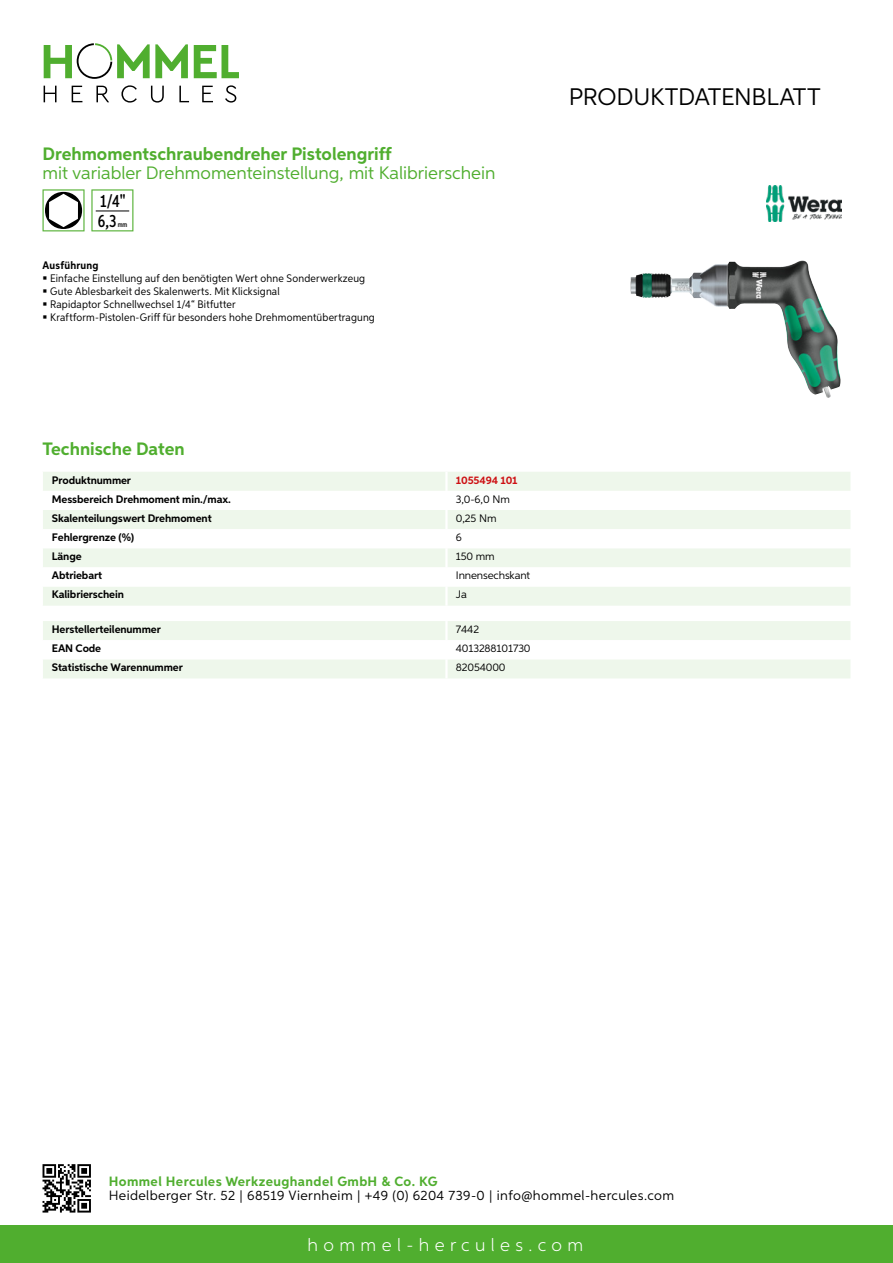
<style>
.page{position:relative;width:893px;height:1263px;background:#fff}
.page>*{position:absolute;margin:0;border:0;box-sizing:border-box;transform-origin:0 0}
.t1{font:24px "Aspira";letter-spacing:-.01em;color:#000}
.t2{font:700 18px "Aspira";color:#50ae2f}
.t3{font:18px "Aspira";color:#50ae2f}
.t4{font:300 18px "Aspira";letter-spacing:.3em;color:#fff}
.t5{font:500 17.85px/20.4px "Aspira XX Nar";color:#000}
.t6{font:13.5px "Aspira";letter-spacing:.03em;color:#000}
.t7{font:700 13.5px "Aspira";letter-spacing:.03em;color:#50ae2f}
.t8{font:10.95px/12.8px "Aspira Nar";letter-spacing:.015em;color:#000}
.t9{font:700 10.95px "Aspira";letter-spacing:-.01em;color:#000}
.t10{font:10.95px "Aspira";letter-spacing:-.01em;color:#000}
.t11{font:700 10.95px "Aspira";letter-spacing:-.01em;color:#cd1013}
.t12{font:700 10.95px "Aspira Nar";letter-spacing:.02em;color:#000}
.t13{font:500 7.35px "Aspira XX Nar";color:#000}
</style>
<div class="page">
<div style="left:0;top:1226px;width:893px;height:37px;background:#50ae2f"></div>
<svg style="left:43px;top:1164px;width:48px;height:48px"></svg>
<svg style="left:194px;top:45px;width:45px;height:33px"></svg>
<svg style="left:44px;top:43px;width:144px;height:36px"></svg>
<svg style="left:44px;top:86px;width:13px;height:16px"></svg>
<svg style="left:72px;top:86px;width:10px;height:16px"></svg>
<svg style="left:96px;top:86px;width:13px;height:16px"></svg>
<svg style="left:121px;top:85px;width:16px;height:18px"></svg>
<svg style="left:151px;top:86px;width:13px;height:17px"></svg>
<svg style="left:179px;top:86px;width:10px;height:16px"></svg>
<svg style="left:202px;top:86px;width:11px;height:16px"></svg>
<svg style="left:225px;top:85px;width:11px;height:18px"></svg>
<div style="left:43px;top:472px;width:807px;height:134px;background:#eef7eb"></div>
<svg style="left:43px;top:491px;width:807px;height:95px"></svg>
<hr style="left:445px;top:472px;width:3px;height:19px;background:#fff">
<hr style="left:445px;top:491px;width:3px;height:19px;background:#fff">
<hr style="left:445px;top:510px;width:3px;height:19px;background:#fff">
<hr style="left:445px;top:529px;width:3px;height:19px;background:#fff">
<hr style="left:445px;top:548px;width:3px;height:19px;background:#fff">
<hr style="left:445px;top:567px;width:3px;height:19px;background:#fff">
<hr style="left:445px;top:586px;width:3px;height:20px;background:#fff">
<svg style="left:43px;top:621px;width:807px;height:57px"></svg>
<hr style="left:445px;top:659px;width:3px;height:19px;background:#fff">
<svg style="left:43px;top:189px;width:42px;height:42px"></svg>
<svg style="left:91px;top:189px;width:42px;height:42px"></svg>
<hr style="left:96px;top:211px;width:33px;height:1px;background:#000">
<img style="left:693px;top:261px;width:106px;height:13px">
<img style="left:766px;top:185px;width:76px;height:36px">
<h2 class="t2" style="left:43px;top:142px;width:351px">Drehmomentschraubendreher Pistolengriff</h2>
<h2 class="t3" style="left:43px;top:162px;width:454px">mit variabler Drehmomenteinstellung, mit Kalibrierschein</h2>
<h3 class="t5" style="left:98px;top:191px;width:29px">1/4"<br>6,3</h3>
<p class="t13" style="left:118px;top:220px;width:11px">mm</p>
<p class="t12" style="left:43px;top:259px;width:58px">Ausführung</p>
<p class="t8" style="left:50px;top:272px;width:326px">Einfache Einstellung auf den benötigten Wert ohne Sonderwerkzeug Gute Ablesbarkeit des Skalenwerts. Mit Klicksignal<br>Rapidaptor Schnellwechsel 1/4“ Bitfutter<br>Kraftform-Pistolen-Griff für besonders hohe Drehmomentübertragung</p>
<h1 class="t1" style="left:569px;top:82px;width:253px">Produktdatenblatt</h1>
<h2 class="t2" style="left:43px;top:437px;width:144px">Technische Daten</h2>
<p class="t9" style="left:52px;top:473px;width:81px">Produktnummer</p>
<p class="t11" style="left:456px;top:473px;width:63px">1055494 101</p>
<p class="t9" style="left:52px;top:492px;width:181px">Messbereich Drehmoment min./max.</p>
<p class="t10" style="left:456px;top:492px;width:56px">3,0-6,0 N m</p>
<p class="t9" style="left:52px;top:511px;width:161px">Skalenteilungswert Drehmoment</p>
<p class="t10" style="left:456px;top:511px;width:42px">0,25 N m</p>
<p class="t9" style="left:52px;top:530px;width:84px">Fehlergrenze (%)</p>
<p class="t10" style="left:456px;top:531px;width:7px">6</p>
<p class="t9" style="left:52px;top:550px;width:31px">Länge</p>
<p class="t10" style="left:456px;top:550px;width:40px">150 mm</p>
<p class="t9" style="left:52px;top:569px;width:52px">Abtriebart</p>
<p class="t10" style="left:456px;top:569px;width:76px">Innensechskant</p>
<p class="t9" style="left:52px;top:588px;width:74px">Kalibrierschein</p>
<p class="t10" style="left:456px;top:588px;width:13px">Ja</p>
<p class="t9" style="left:52px;top:622px;width:111px">Herstellerteilenummer</p>
<p class="t10" style="left:456px;top:622px;width:25px">7442</p>
<p class="t9" style="left:52px;top:642px;width:51px">EAN Code</p>
<p class="t10" style="left:456px;top:642px;width:76px">4013288101730</p>
<p class="t9" style="left:52px;top:661px;width:132px">Statistische Warennummer</p>
<p class="t10" style="left:456px;top:661px;width:51px">82054000</p>
<p class="t7" style="left:109px;top:1172px;width:330px">Hommel Hercules Werkzeughandel GmbH &amp; Co. KG</p>
<p class="t6" style="left:109px;top:1187px;width:567px">Heidelberger Str. 52 | 68519 Viernheim | +49 (0) 6204 739-0 | info@hommel-hercules.com</p>
<h2 class="t4" style="left:307px;top:1234px;width:277px">hommel-hercules.com</h2>
</div>
